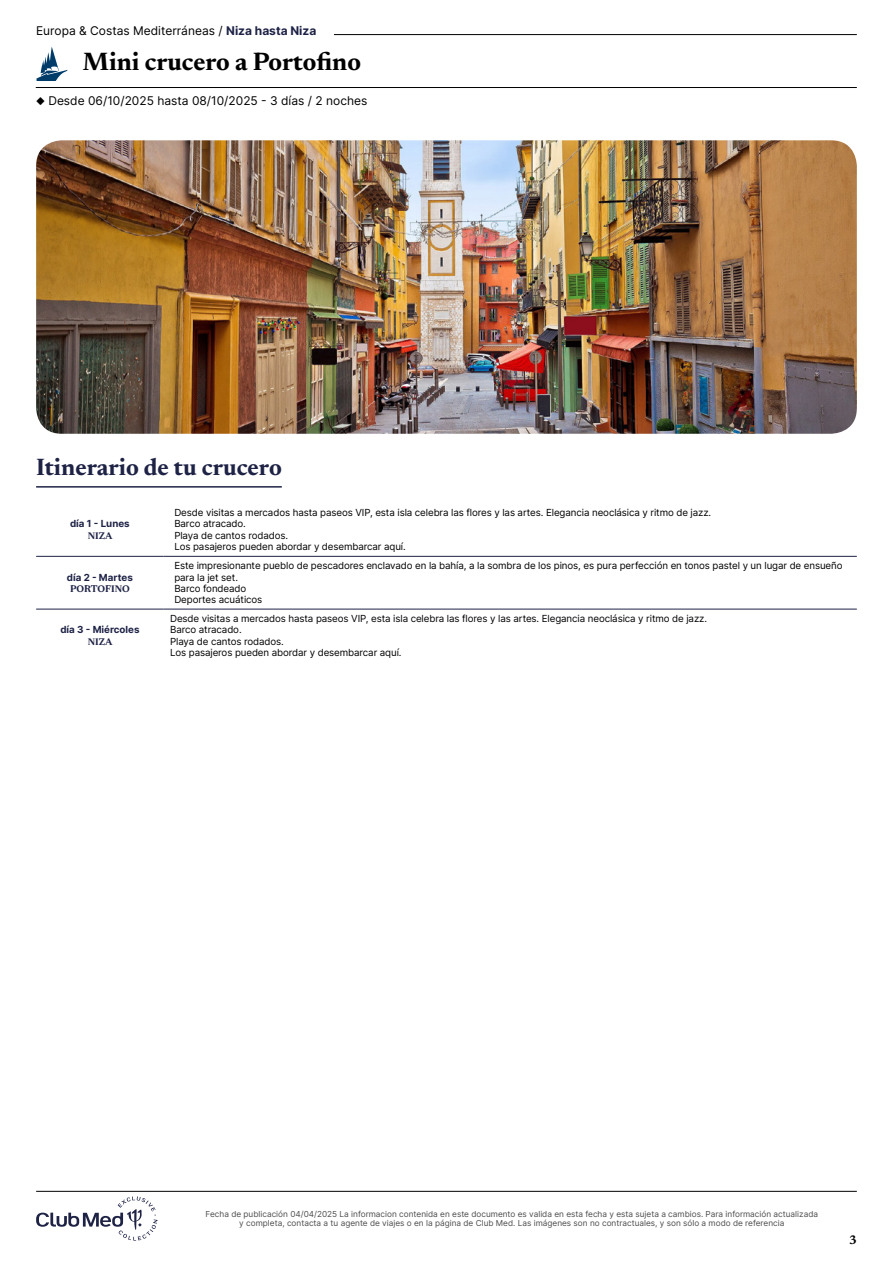
<style>
.page{position:relative;width:893px;height:1263px;background:#fff}
.page>*{position:absolute;margin:0;border:0;box-sizing:border-box;transform-origin:0 0}
.t1{font:700 25.5px "Newsreader 24 pt";color:#000}
.t2{font:700 24px "Newsreader 24 pt";color:#1e2346}
.t3{font:700 12.6px "Newsreader 24 pt";color:#000}
.t4{font:12px "Inter";color:#000}
.t5{font:9.75px/11.2px "Inter";letter-spacing:-.01em;color:#000}
.t6{font:700 9.75px "Inter";color:#1e2346}
.t7{font:700 9.75px "Newsreader 24 pt";letter-spacing:-.005em;color:#1e2346}
.t8{font:8.25px/9px "Inter";color:#4d4d4d;text-align:center}
.s1{font-weight:700;color:#1e2346}
</style>
<div class="page">
<hr style="left:107px;top:34px;width:750px;height:1px;background:#000">
<hr style="left:36px;top:87px;width:821px;height:1px;background:#000">
<svg style="left:36px;top:47px;width:32px;height:34px"></svg>
<div style="left:36px;top:26px;width:298px;height:17px;background:#fff"></div>
<img style="left:36px;top:140px;width:821px;height:294px">
<hr style="left:36px;top:486px;width:246px;height:2px;background:#1e2346">
<hr style="left:36px;top:556px;width:128px;height:1px;background:#1e2346">
<hr style="left:36px;top:609px;width:128px;height:1px;background:#1e2346">
<hr style="left:164px;top:556px;width:693px;height:1px;background:#1e2346">
<hr style="left:164px;top:609px;width:693px;height:1px;background:#1e2346">
<svg style="left:36px;top:1196px;width:122px;height:44px"></svg>
<hr style="left:36px;top:1191px;width:821px;height:1px;background:#000">
<p class="t4" style="left:36px;top:22px;width:282px">Europa &amp; Costas Mediterráneas / <span class="s1">Niza hasta Niza</span></p>
<h1 class="t1" style="left:83px;top:43px;width:280px">Mini crucero a Portofino</h1>
<p class="t4" style="left:36px;top:92px;width:333px">◆ Desde 06/10/2025 hasta 08/10/2025 - 3 días / 2 noches</p>
<h2 class="t2" style="left:36px;top:450px;width:247px">Itinerario de tu crucero</h2>
<p class="t6" style="left:70px;top:517px;width:61px">día 1 - Lunes</p>
<p class="t7" style="left:88px;top:528px;width:26px">NIZA</p>
<p class="t6" style="left:67px;top:570px;width:67px">día 2 - Martes</p>
<p class="t7" style="left:70px;top:582px;width:61px">PORTOFINO</p>
<p class="t6" style="left:60px;top:623px;width:81px">día 3 - Miércoles</p>
<p class="t7" style="left:88px;top:634px;width:26px">NIZA</p>
<p class="t5" style="left:174px;top:507px;width:538px">Desde visitas a mercados hasta paseos VIP, esta isla celebra las flores y las artes. Elegancia neoclásica y ritmo de jazz.<br>Barco atracado.<br>Playa de cantos rodados.<br>Los pasajeros pueden abordar y desembarcar aquí.</p>
<p class="t5" style="left:174px;top:560px;width:670px">Este impresionante pueblo de pescadores enclavado en la bahía, a la sombra de los pinos, es pura perfección en tonos pastel y un lugar de ensueño para la jet set.<br>Barco fondeado<br>Deportes acuáticos</p>
<p class="t5" style="left:170px;top:613px;width:538px">Desde visitas a mercados hasta paseos VIP, esta isla celebra las flores y las artes. Elegancia neoclásica y ritmo de jazz.<br>Barco atracado.<br>Playa de cantos rodados.<br>Los pasajeros pueden abordar y desembarcar aquí.</p>
<p class="t8" style="left:206px;top:1209px;width:614px">Fecha de publicación 04/04/2025 La informacion contenida en este documento es valida en esta fecha y esta sujeta a cambios. Para información actualizada y completa, contacta a tu agente de viajes o en la página de Club Med. Las imágenes son no contractuales, y son sólo a modo de referencia</p>
<p class="t3" style="left:849px;top:1230px;width:9px">3</p>
</div>
